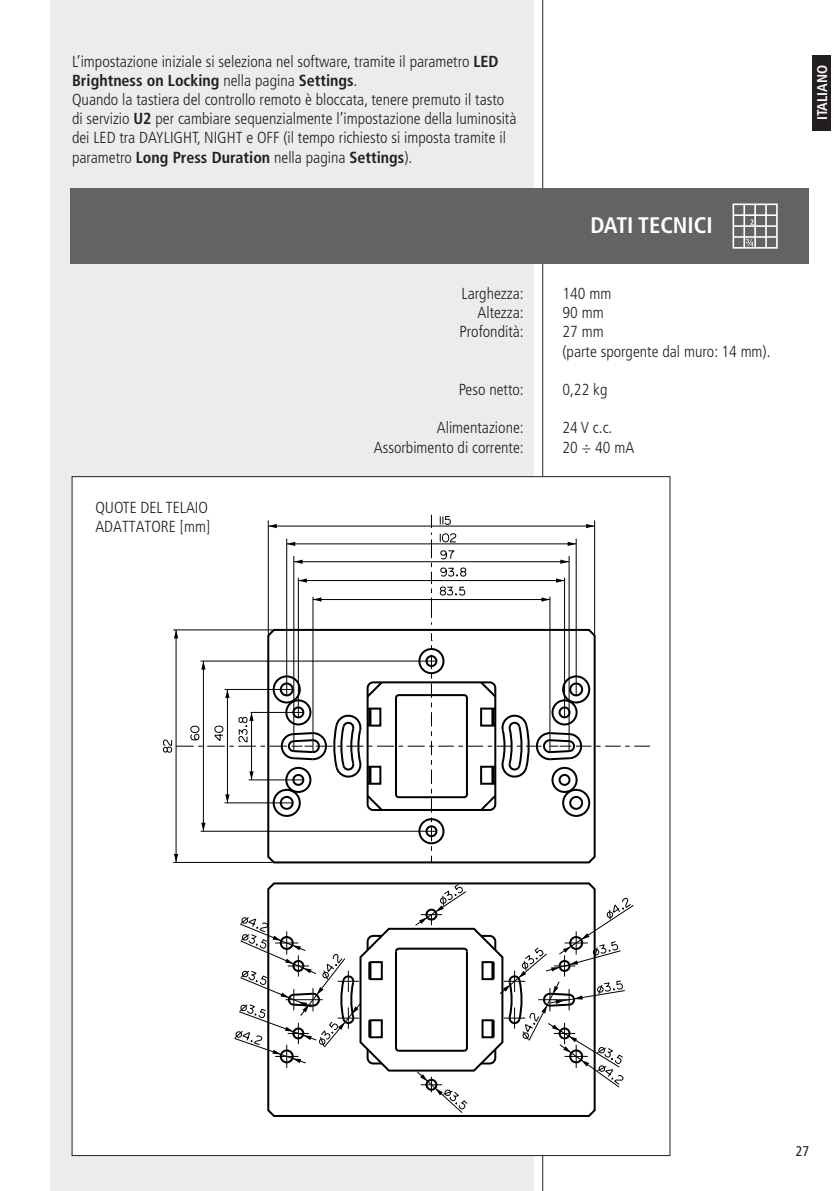
<style>
.page{position:relative;width:840px;height:1191px;background:#fff}
.page>*{position:absolute;margin:0;border:0;box-sizing:border-box;transform-origin:0 0}
.t1{font:700 condensed 22.6px "Frutiger LT Std";color:#fff}
.t2{font:300 condensed 16px/19.2px "Frutiger LT Std";color:#231f20}
.t3{font:700 condensed 14px "Frutiger LT Std";color:#fff}
.t4{font:condensed 14px "Frutiger LT Std";color:#231f20}
.s1{font-weight:700}
</style>
<div class="page">
<div style="left:51px;top:0;width:482px;height:1191px;background:#ececee"></div>
<hr style="left:542px;top:0;width:1px;height:1191px;background:#231f20">
<div style="left:812px;top:55px;width:18px;height:75px;background:#231f20"></div>
<div style="left:70px;top:188px;width:738px;height:76px;background:#636366"></div>
<svg style="left:732px;top:203px;width:46px;height:46px"></svg>
<div style="left:72px;top:476px;width:597px;height:679px;background:#fff"></div>
<hr style="left:173px;top:629px;width:99px;height:1px;background:#000001">
<svg style="left:431px;top:515px;width:1px;height:109px"></svg>
<hr style="left:268px;top:520px;width:1px;height:114px;background:#000001">
<hr style="left:286px;top:538px;width:1px;height:157px;background:#000001">
<hr style="left:298px;top:578px;width:1px;height:139px;background:#000001">
<hr style="left:312px;top:596px;width:1px;height:156px;background:#000001">
<hr style="left:549px;top:596px;width:1px;height:156px;background:#000001">
<hr style="left:564px;top:578px;width:1px;height:139px;background:#000001">
<hr style="left:575px;top:538px;width:1px;height:157px;background:#000001">
<hr style="left:313px;top:599px;width:236px;height:1px;background:#000001">
<hr style="left:594px;top:520px;width:1px;height:114px;background:#000001">
<hr style="left:298px;top:580px;width:266px;height:1px;background:#000001">
<hr style="left:293px;top:561px;width:275px;height:1px;background:#000001">
<hr style="left:286px;top:543px;width:290px;height:1px;background:#000001">
<hr style="left:268px;top:526px;width:326px;height:1px;background:#000001">
<hr style="left:293px;top:556px;width:1px;height:195px;background:#000001">
<hr style="left:568px;top:556px;width:1px;height:195px;background:#000001">
<svg style="left:268px;top:524px;width:8px;height:4px"></svg>
<svg style="left:585px;top:524px;width:9px;height:4px"></svg>
<svg style="left:286px;top:542px;width:9px;height:4px"></svg>
<svg style="left:567px;top:542px;width:9px;height:4px"></svg>
<svg style="left:555px;top:578px;width:9px;height:4px"></svg>
<svg style="left:298px;top:578px;width:9px;height:4px"></svg>
<svg style="left:560px;top:559px;width:8px;height:5px"></svg>
<svg style="left:294px;top:559px;width:8px;height:5px"></svg>
<svg style="left:313px;top:597px;width:8px;height:4px"></svg>
<svg style="left:541px;top:597px;width:7px;height:4px"></svg>
<svg style="left:163px;top:630px;width:486px;height:233px"></svg>
<svg style="left:439px;top:516px;width:12px;height:9px"></svg>
<svg style="left:439px;top:533px;width:17px;height:10px"></svg>
<svg style="left:440px;top:567px;width:26px;height:10px"></svg>
<svg style="left:439px;top:586px;width:26px;height:10px"></svg>
<svg style="left:440px;top:550px;width:14px;height:10px"></svg>
<svg style="left:269px;top:882px;width:325px;height:235px"></svg>
<svg style="left:234px;top:883px;width:399px;height:230px"></svg>
<p class="t2" style="left:72px;top:52px;width:445px">L’impostazione iniziale si seleziona nel software, tramite il parametro <span class="s1">LED Brightness on Locking</span> nella pagina <span class="s1">Settings</span>.<br>Quando la tastiera del controllo remoto è bloccata, tenere premuto il tasto di servizio <span class="s1">U2</span> per cambiare sequenzialmente l’impostazione della luminosità dei LED tra DAYLIGHT, NIGHT e OFF (il tempo richiesto si imposta tramite il parametro <span class="s1">Long Press Duration</span> nella pagina <span class="s1">Settings</span>).</p>
<p class="t2" style="left:459px;top:284px;width:66px;text-align:right">Larghezza:<br>Altezza:<br>Profondità:</p>
<p class="t2" style="left:95px;top:498px;width:116px">QUOTE DEL TELAIO<br>ADATTATORE [mm]</p>
<p class="t2" style="left:458px;top:380px;width:66px">Peso netto:</p>
<p class="t2" style="left:373px;top:418px;width:151px;text-align:right">Alimentazione:<br>Assorbimento di corrente:</p>
<h1 class="t1" style="left:590px;top:212px;width:124px">DATI TECNICI</h1>
<p class="t2" style="left:562px;top:284px;width:209px">140 mm<br>90 mm<br>27 mm<br>(parte sporgente dal muro: 14 mm).</p>
<p class="t2" style="left:562px;top:380px;width:46px">0,22 kg</p>
<p class="t2" style="left:562px;top:418px;width:73px">24 V c.c.<br>20 ÷ 40 mA</p>
<p class="t3" style="left:813px;top:120px;width:57px;rotate:-90deg">ITALIANO</p>
<p class="t4" style="left:795px;top:1142px;width:15px">27</p>
</div>
